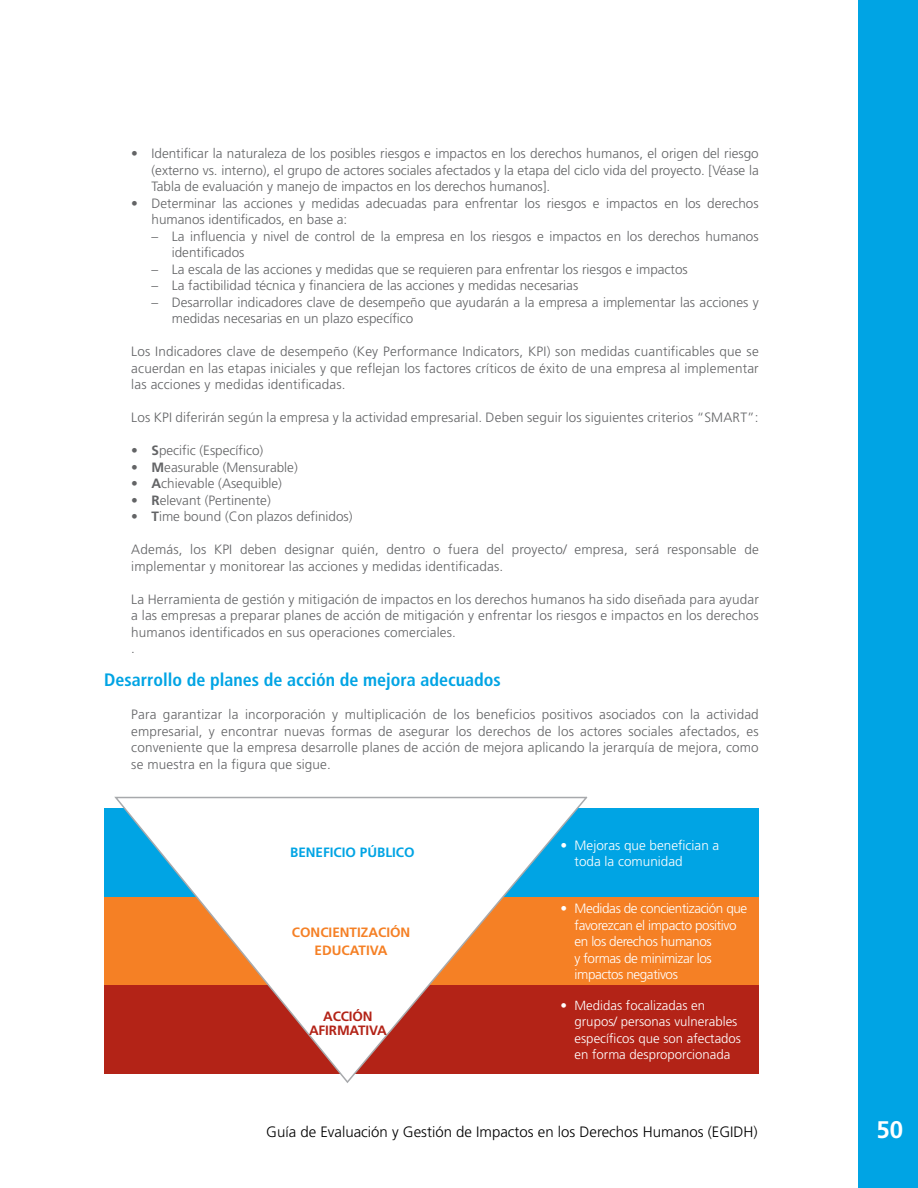
<style>
.page{position:relative;width:918px;height:1188px;background:#fff}
.page>*{position:absolute;margin:0;border:0;box-sizing:border-box;transform-origin:0 0}
.t1{font:700 24px "Frutiger LT Std";color:#fff}
.t2{font:700 condensed 18px "Frutiger LT Std";color:#00a4e4}
.t3{font:300 15px "Frutiger LT Std";color:#000}
.t4{font:300 13.5px/16.5px "Frutiger LT Std";color:#636466}
.t5{font:300 13.5px/16.5px "Frutiger LT Std";letter-spacing:-.03em;color:#fff}
.t6{font:300 13.5px/16.5px "Frutiger LT Std";color:#fff}
.t7{font:700 13.5px/18.1px "Frutiger LT Std";color:#f58025;text-align:center}
.t8{font:700 13.5px "Frutiger LT Std";color:#00a4e4}
.t9{font:700 13.5px/14.9px "Frutiger LT Std";letter-spacing:-.01em;color:#b32317;text-align:center}
.t10{font:300 13.2px/16.5px "Frutiger LT Std";color:#fff}
.s1{font-weight:700}
.s2{font-size:22.5px;color:#00a4e4}
</style>
<div class="page">
<div style="left:858px;top:0;width:60px;height:1188px;background:#00a4e4"></div>
<div style="left:104px;top:809px;width:655px;height:88px;background:#00a4e4"></div>
<div style="left:104px;top:897px;width:655px;height:88px;background:#f58025"></div>
<div style="left:104px;top:985px;width:655px;height:88px;background:#b32317"></div>
<svg style="left:113px;top:796px;width:476px;height:287px;fill:#fff"></svg>
<p class="t4" style="left:152px;top:146px;width:609px;text-align:justify;text-indent:-20px">• Identificar la naturaleza de los posibles riesgos e impactos en los derechos humanos, el origen del riesgo (externo vs. interno), el grupo de actores sociales afectados y la etapa del ciclo vida del proyecto. [Véase la Tabla de evaluación y manejo de impactos en los derechos humanos].</p>
<p class="t4" style="left:152px;top:195px;width:609px;text-indent:-20px">• Determinar las acciones y medidas adecuadas para enfrentar los riesgos e impactos en los derechos humanos identificados, en base a:</p>
<p class="t4" style="left:172px;top:228px;width:588px;text-indent:-20px">– La influencia y nivel de control de la empresa en los riesgos e impactos en los derechos humanos identificados</p>
<p class="t4" style="left:152px;top:261px;width:538px">– La escala de las acciones y medidas que se requieren para enfrentar los riesgos e impactos</p>
<p class="t4" style="left:152px;top:278px;width:428px">– La factibilidad técnica y financiera de las acciones y medidas necesarias</p>
<p class="t4" style="left:172px;top:294px;width:589px;text-indent:-20px">– Desarrollar indicadores clave de desempeño que ayudarán a la empresa a implementar las acciones y medidas necesarias en un plazo específico</p>
<p class="t4" style="left:131px;top:344px;width:629px;text-align:justify">Los Indicadores clave de desempeño (Key Performance Indicators, KPI) son medidas cuantificables que se acuerdan en las etapas iniciales y que reflejan los factores críticos de éxito de una empresa al implementar las acciones y medidas identificadas.</p>
<p class="t4" style="left:131px;top:409px;width:629px">Los KPI diferirán según la empresa y la actividad empresarial. Deben seguir los siguientes criterios “SMART”:</p>
<p class="t4" style="left:131px;top:442px;width:133px">• <span class="s1">S</span>pecific (Específico)</p>
<p class="t4" style="left:131px;top:459px;width:168px">• <span class="s1">M</span>easurable (Mensurable)</p>
<p class="t4" style="left:131px;top:475px;width:152px">• <span class="s1">A</span>chievable (Asequible)</p>
<p class="t4" style="left:131px;top:492px;width:141px">• <span class="s1">R</span>elevant (Pertinente)</p>
<p class="t4" style="left:131px;top:508px;width:223px">• <span class="s1">T</span>ime bound (Con plazos definidos)</p>
<p class="t4" style="left:131px;top:541px;width:629px">Además, los KPI deben designar quién, dentro o fuera del proyecto/ empresa, será responsable de implementar y monitorear las acciones y medidas identificadas.</p>
<p class="t4" style="left:131px;top:591px;width:629px">La Herramienta de gestión y mitigación de impactos en los derechos humanos ha sido diseñada para ayudar a las empresas a preparar planes de acción de mitigación y enfrentar los riesgos e impactos en los derechos humanos identificados en sus operaciones comerciales.<br>.</p>
<h2 class="t2" style="left:104px;top:669px;width:398px">Desarrollo de planes de acción de mejora adecuados</h2>
<p class="t4" style="left:131px;top:707px;width:629px;text-align:justify">Para garantizar la incorporación y multiplicación de los beneficios positivos asociados con la actividad empresarial, y encontrar nuevas formas de asegurar los derechos de los actores sociales afectados, es conveniente que la empresa desarrolle planes de acción de mejora aplicando la jerarquía de mejora, como se muestra en la figura que sigue.</p>
<p class="t8" style="left:290px;top:844px;width:126px">BENEFICIO PÚBLICO</p>
<p class="t7" style="left:292px;top:923px;width:120px">CONCIENTIZACIÓN<br>EDUCATIVA</p>
<p class="t9" style="left:309px;top:1009px;width:79px">ACCIÓN<br>AFIRMATIVA</p>
<p class="t6" style="left:575px;top:837px;width:146px;text-indent:-14px">• Mejoras que benefician a toda la comunidad</p>
<p class="t5" style="left:575px;top:901px;width:174px;text-indent:-14px">• Medidas de concientización que favorezcan el impacto positivo en los derechos humanos<br>y formas de minimizar los impactos negativos</p>
<p class="t10" style="left:575px;top:997px;width:168px;text-indent:-14px">• Medidas focalizadas en grupos/ personas vulnerables específicos que son afectados en forma desproporcionada</p>
<p class="t3" style="left:266px;top:1124px;width:493px">Guía de Evaluación y Gestión de Impactos en los Derechos Humanos (EGIDH)</p>
<h1 class="t1" style="left:877px;top:1116px;width:36px">50<span class="s2">51</span></h1>
</div>
